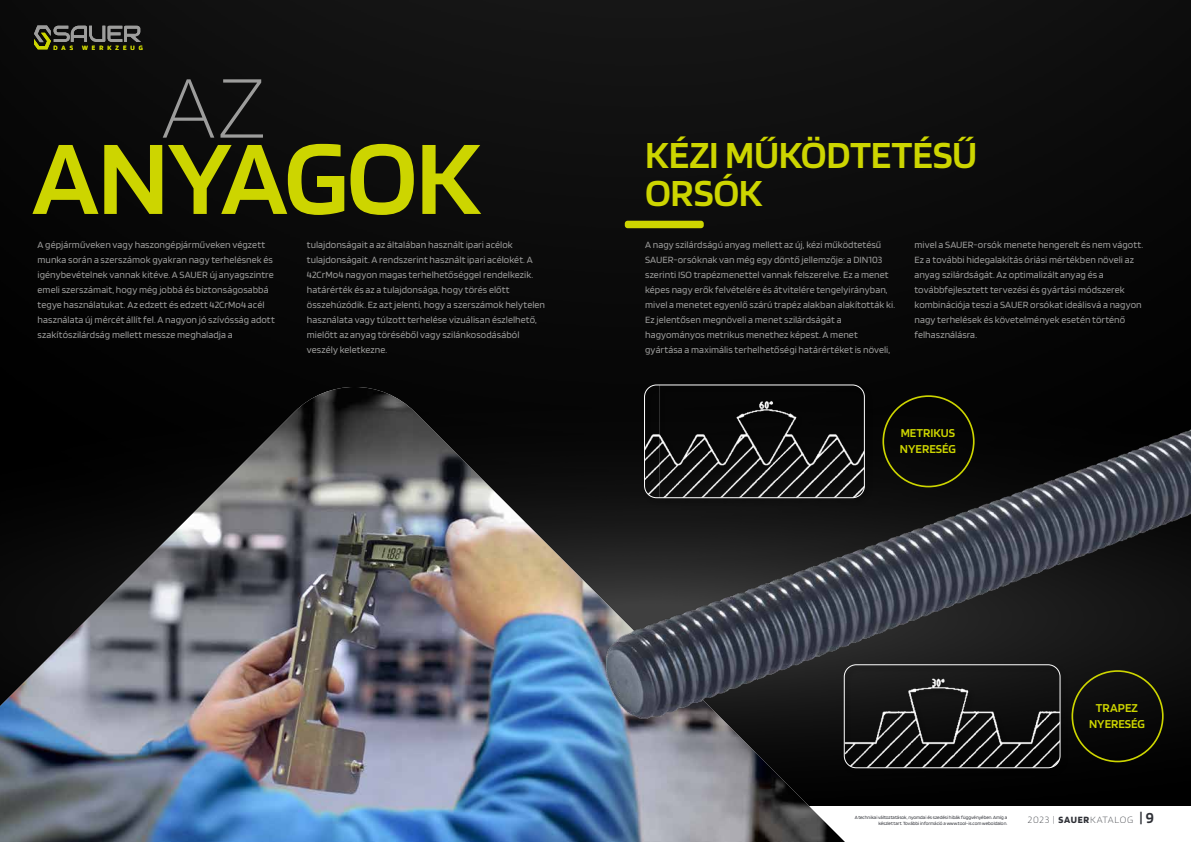
<style>
.page{position:relative;width:1191px;height:842px;background:#fff}
.page>*{position:absolute;margin:0;border:0;box-sizing:border-box;transform-origin:0 0}
.t1{font:600 110px "Blinker";letter-spacing:-.02em;color:#cdd500}
.t2{font:300 93px "Blinker";color:#9d9d9c}
.t3{font:600 40px/38px "Blinker";letter-spacing:-.01em;color:#cdd500}
.t4{font:600 12.6px/15.8px "Blinker";color:#cdd500}
.t5{font:10px/15px "Blinker";letter-spacing:.005em;color:#9d9d9c}
.t6{font:300 10px "Blinker";letter-spacing:.08em;color:#2e3036}
.t7{font:600 6.8px "Blinker";letter-spacing:.585em;color:#cdd500}
.t8{font:5px/6px "Blinker";color:#2e3036;text-align:right}
.s1{font-weight:700}
.s2{font-weight:600;font-size:16px}
</style>
<div class="page">
<div style="left:0;top:0;width:1191px;height:806px;background:#0b0b0b"></div>
<img style="left:0;top:387px;width:845px;height:455px">
<svg style="left:34px;top:25px;width:107px;height:24px"></svg>
<img style="left:539px;top:387px;width:652px;height:349px">
<div style="left:882px;top:395px;width:92px;height:92px;border:2px solid #cdd500;border-radius:50%"></div>
<div style="left:642px;top:383px;width:230px;height:123px;background:#000;opacity:.4"></div>
<img style="left:644px;top:385px;width:220px;height:113px">
<div style="left:644px;top:384px;width:221px;height:114px;border:1px solid #fff;border-radius:12px"></div>
<div style="left:1071px;top:670px;width:92px;height:92px;border:2px solid #cdd500;border-radius:50%"></div>
<div style="left:842px;top:663px;width:226px;height:113px;background:#000;opacity:.4"></div>
<img style="left:844px;top:665px;width:216px;height:103px">
<div style="left:843px;top:664px;width:217px;height:104px;border:1px solid #fff;border-radius:12px"></div>
<div style="left:625px;top:221px;width:79px;height:7px;background:#cdd500;border-radius:3px"></div>
<p class="t7" style="left:54px;top:44px;width:21px">DAS</p>
<p class="t7" style="left:82px;top:44px;width:62px">WERKZEUG</p>
<h2 class="t2" style="left:161px;top:61px;width:106px">AZ</h2>
<h1 class="t1" style="left:32px;top:122px;width:450px">ANYAGOK</h1>
<h3 class="t3" style="left:645px;top:137px;width:334px">KÉZI MŰKÖDTETÉSŰ<br>ORSÓK</h3>
<p class="t5" style="left:307px;top:238px;width:240px">tulajdonságait a az általában használt ipari acélok tulajdonságait. A rendszerint használt ipari acélokét. A 42CrMo4 nagyon magas terhelhetőséggel rendelkezik. határérték és az a tulajdonsága, hogy törés előtt összehúzódik. Ez azt jelenti, hogy a szerszámok helytelen használata vagy túlzott terhelése vizuálisan észlelhető, mielőtt az anyag töréséből vagy szilánkosodásából veszély keletkezne.</p>
<p class="t5" style="left:645px;top:238px;width:252px">A nagy szilárdságú anyag mellett az új, kézi működtetésű SAUER-orsóknak van még egy döntő jellemzője: a DIN103 szerinti ISO trapézmenettel vannak felszerelve. Ez a menet képes nagy erők felvételére és átvitelére tengelyirányban, mivel a menetet egyenlő szárú trapéz alakban alakították ki.<br>Ez jelentősen megnöveli a menet szilárdságát a hagyományos metrikus menethez képest. A menet gyártása a maximális terhelhetőségi határértéket is növeli,</p>
<p class="t5" style="left:914px;top:238px;width:230px">mivel a SAUER-orsók menete hengerelt és nem vágott.<br>Ez a további hidegalakítás óriási mértékben növeli az anyag szilárdságát. Az optimalizált anyag és a továbbfejlesztett tervezési és gyártási módszerek kombinációja teszi a SAUER orsókat ideálisvá a nagyon nagy terhelések és követelmények esetén történő felhasználásra.</p>
<p class="t5" style="left:38px;top:238px;width:239px">A gépjárműveken vagy haszongépjárműveken végzett munka során a szerszámok gyakran nagy terhelésnek és igénybevételnek vannak kitéve. A SAUER új anyagszintre emeli szerszámait, hogy még jobbá és biztonságosabbá tegye használatukat. Az edzett és edzett 42CrMo4 acél használata új mércét állít fel. A nagyon jó szívósság adott szakítószilárdság mellett messze meghaladja a</p>
<p class="t4" style="left:900px;top:425px;width:58px">METRIKUS<br>NYERESÉG</p>
<p class="t4" style="left:1089px;top:700px;width:58px;text-align:center">TRAPEZ<br>NYERESÉG</p>
<p class="t8" style="left:854px;top:815px;width:154px">A technikai változtatások, nyomdai és szedési hibák függvényében. Amíg a készlet tart. További információ a www.tool-is.com weboldalon.</p>
<p class="t6" style="left:1027px;top:815px;width:128px">2023 | <span class="s1">SAUER</span>KATALOG <span class="s2">| 9</span></p>
</div>
